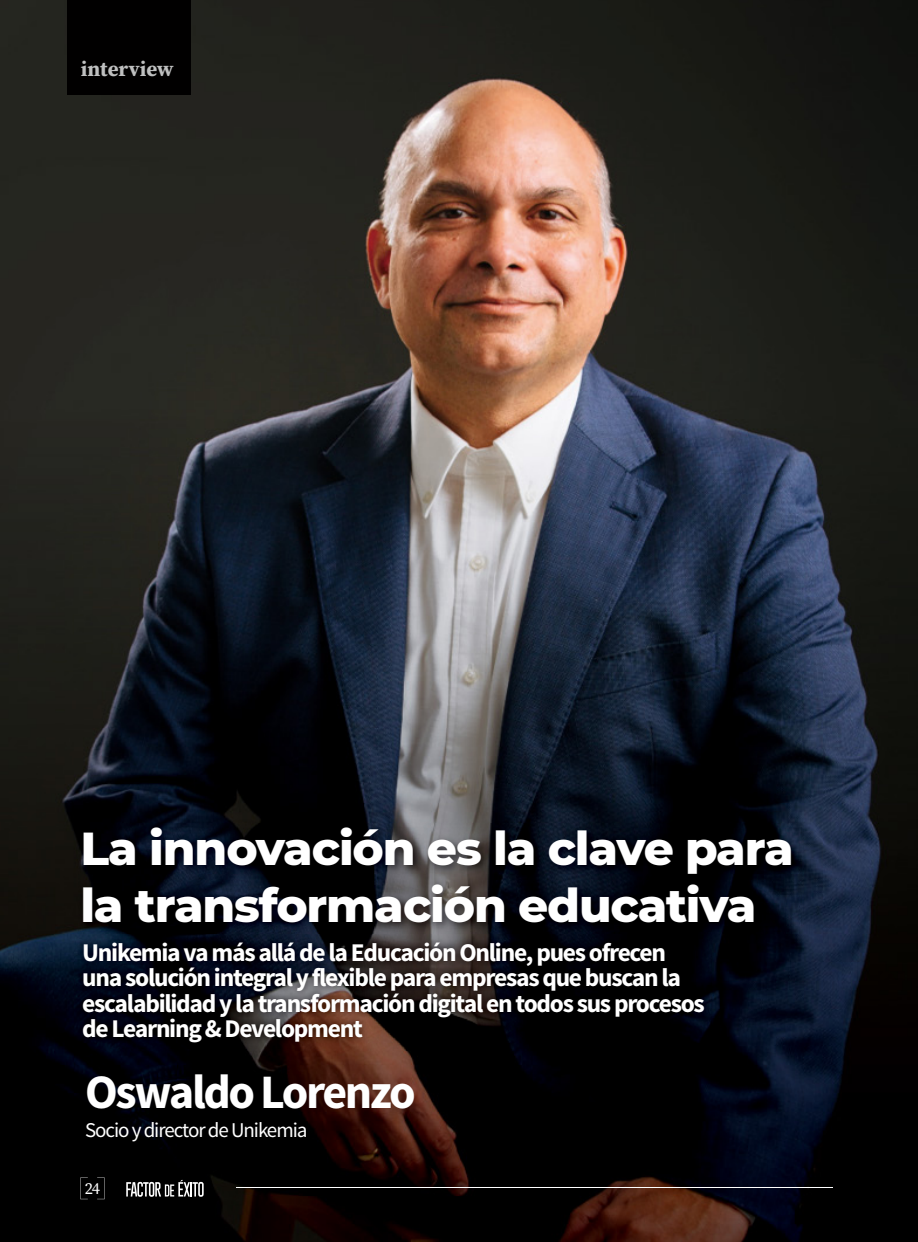
<style>
.page{position:relative;width:918px;height:1242px;background:#fff}
.page>*{position:absolute;margin:0;border:0;box-sizing:border-box;transform-origin:0 0}
.t1{font:700 48px "Source Sans Pro";letter-spacing:-.05em;color:#fff}
.t2{font:800 47.1px/56.6px "Montserrat";letter-spacing:-.025em;color:#fff}
.t3{font:700 25.5px/25.5px "Source Sans Pro";letter-spacing:-.05em;color:#fff}
.t4{font:21px "Source Sans Pro";letter-spacing:-.05em;color:#fff}
.t5{font:700 21px "Source Serif Pro";color:#bfc0c0}
.t6{font:16.5px "Source Serif Pro";color:#fff}
</style>
<div class="page">
<img style="left:0;top:0;width:918px;height:1242px">
<img style="left:75px;top:934px;width:636px;height:116px">
<img style="left:79px;top:823px;width:723px;height:110px">
<div style="left:68px;top:0;width:123px;height:94px;background:#010000"></div>
<svg style="left:80px;top:1178px;width:8px;height:21px"></svg>
<svg style="left:97px;top:1178px;width:8px;height:21px"></svg>
<svg style="left:126px;top:1180px;width:78px;height:17px"></svg>
<hr style="left:236px;top:1188px;width:597px;height:1px;background:#fff">
<p class="t5" style="left:81px;top:54px;width:95px">interview</p>
<h2 class="t2" style="left:80px;top:817px;width:715px">La innovación es la clave para la transformación educativa</h2>
<p class="t3" style="left:82px;top:940px;width:624px">Unikemia va más allá de la Educación Online, pues ofrecen una solución integral y flexible para empresas que buscan la escalabilidad y la transformación digital en todos sus procesos de Learning &amp; Development</p>
<h1 class="t1" style="left:85px;top:1061px;width:332px">Oswaldo Lorenzo</h1>
<p class="t4" style="left:85px;top:1117px;width:224px">Socio y director de Unikemia</p>
<p class="t6" style="left:85px;top:1178px;width:17px">24</p>
</div>
